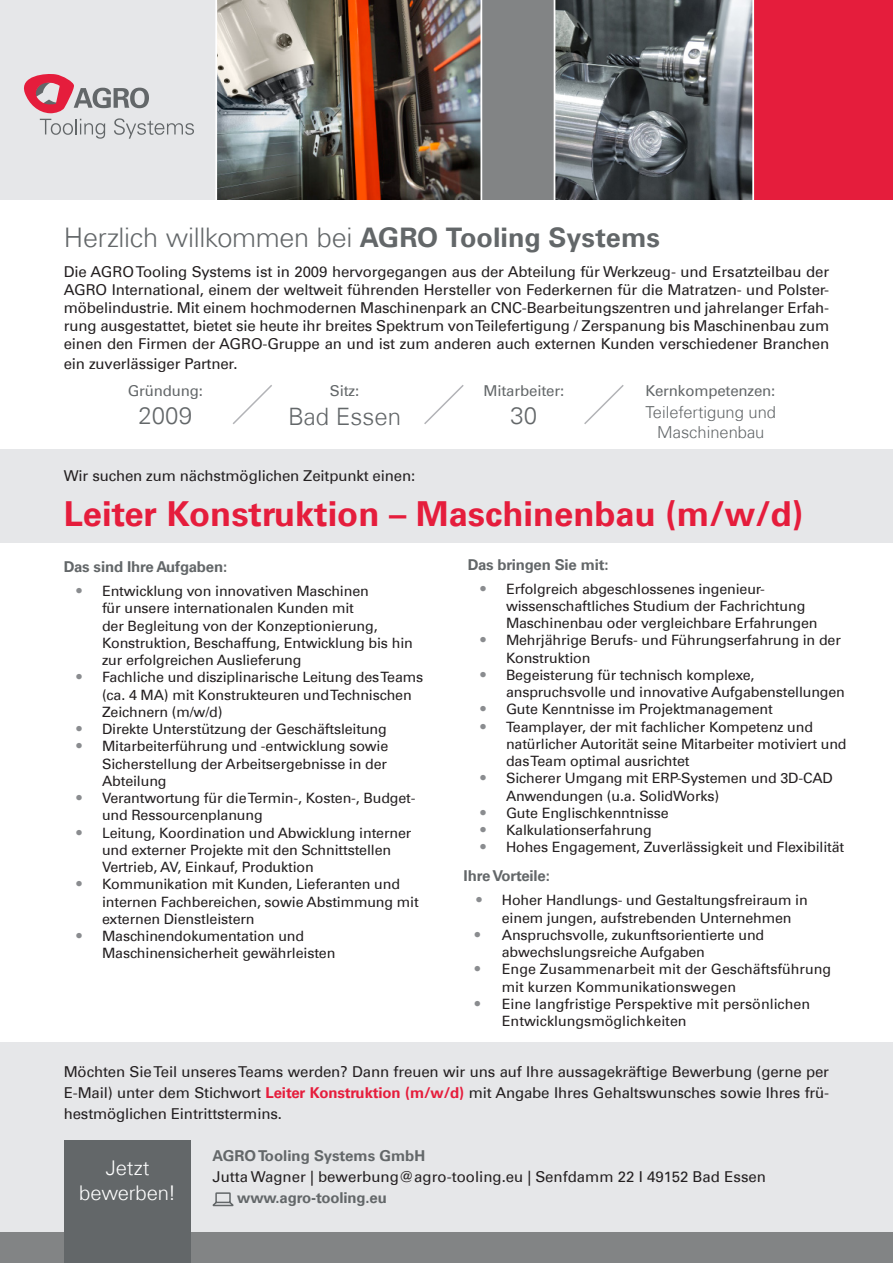
<style>
.page{position:relative;width:893px;height:1263px;background:#fff}
.page>*{position:absolute;margin:0;border:0;box-sizing:border-box;transform-origin:0 0}
.t1{font:700 34.5px "Univers Com 65";color:#e51d3c}
.t2{font:300 27px "Univers Com 45";letter-spacing:-.01em;color:#636769}
.t3{font:300 24px "Univers Com 45";color:#636769}
.t4{font:300 20.25px "Univers Com 45";color:#fff}
.t5{font:300 16.5px/19.8px "Univers Com 45";color:#636769;text-align:center}
.t6{font:15px/18px "Univers Com 55 Roman";letter-spacing:-.01em;color:#231f20;text-align:justify}
.t7{font:700 15px "Univers Com 65";letter-spacing:-.01em;color:#636769}
.t8{font:15px "Univers Com 55 Roman";letter-spacing:-.01em;color:#636769}
.t9{font:14.25px/17.2px "Univers Com 55 Roman";letter-spacing:-.01em;color:#231f20}
.s1{font-family:"Univers Com 65";font-weight:700}
.s2{font-family:"Univers LT Std";font-size:15px;color:#8a8c8f}
.s3{font-family:"Univers Com 65";font-weight:700;color:#e51d3c}
</style>
<div class="page">
<div style="left:480px;top:0;width:210px;height:200px;background:#828485"></div>
<div style="left:683px;top:0;width:210px;height:200px;background:#e51d3c"></div>
<div style="left:0;top:0;width:264px;height:200px;background:#e6e7e9"></div>
<img style="left:217px;top:0;width:263px;height:200px">
<img style="left:555px;top:0;width:197px;height:200px">
<hr style="left:215px;top:0;width:2px;height:200px;background:#fff">
<hr style="left:480px;top:0;width:2px;height:200px;background:#fff">
<hr style="left:554px;top:0;width:1px;height:200px;background:#fff">
<hr style="left:752px;top:0;width:2px;height:200px;background:#fff">
<svg style="left:24px;top:74px;width:170px;height:65px"></svg>
<div style="left:0;top:449px;width:893px;height:94px;background:#e6e7e9"></div>
<div style="left:0;top:1042px;width:893px;height:221px;background:#e6e7e9"></div>
<svg style="left:212px;top:1192px;width:22px;height:15px"></svg>
<div style="left:0;top:1233px;width:893px;height:30px;background:#828485"></div>
<div style="left:65px;top:1141px;width:126px;height:122px;background:#636769"></div>
<svg style="left:232px;top:385px;width:40px;height:39px"></svg>
<svg style="left:424px;top:385px;width:40px;height:39px"></svg>
<svg style="left:584px;top:385px;width:40px;height:39px"></svg>
<p class="t2" style="left:64px;top:221px;width:598px">Herzlich willkommen bei <span class="s1">AGRO Tooling Systems</span></p>
<p class="t6" style="left:64px;top:263px;width:767px">Die AGRO Tooling Systems ist in 2009 hervorgegangen aus der Abteilung für Werkzeug- und Ersatzteilbau der AGRO International, einem der weltweit führenden Hersteller von Federkernen für die Matratzen- und Polster&shy;möbelindustrie. Mit einem hochmodernen Maschinenpark an CNC-Bearbeitungszentren und jahrelanger Erfah&shy;rung ausgestattet, bietet sie heute ihr breites Spektrum von Teilefertigung / Zerspanung bis Maschinenbau zum einen den Firmen der AGRO-Gruppe an und ist zum anderen auch externen Kunden verschiedener Branchen</p>
<p class="t6" style="left:64px;top:354px;width:175px">ein zuverlässiger Partner.</p>
<p class="t8" style="left:128px;top:381px;width:77px">Gründung:</p>
<p class="t3" style="left:139px;top:401px;width:55px">2009</p>
<p class="t8" style="left:330px;top:381px;width:31px">Sitz:</p>
<p class="t8" style="left:484px;top:381px;width:82px">Mitarbeiter:</p>
<p class="t8" style="left:645px;top:381px;width:131px">Kernkompetenzen:</p>
<p class="t3" style="left:288px;top:402px;width:114px">Bad Essen</p>
<p class="t3" style="left:511px;top:401px;width:28px">30</p>
<p class="t5" style="left:646px;top:402px;width:132px">Teilefertigung und<br>Maschinenbau</p>
<p class="t6" style="left:64px;top:467px;width:353px">Wir suchen zum nächstmöglichen Zeitpunkt einen:</p>
<p class="t1" style="left:64px;top:494px;width:741px">Leiter Konstruktion – Maschinenbau (m/w/d)</p>
<p class="t7" style="left:64px;top:558px;width:165px">Das sind Ihre Aufgaben:</p>
<p class="t9" style="left:102px;top:582px;width:312px;text-indent:-26px"><span class="s2">•</span> Entwicklung von innovativen Maschinen<br>für unsere internationalen Kunden mit<br>der Begleitung von der Konzeptionierung, Konstruktion, Beschaffung, Entwicklung bis hin zur erfolgreichen Auslieferung</p>
<p class="t9" style="left:102px;top:669px;width:323px;text-indent:-26px"><span class="s2">•</span> Fachliche und disziplinarische Leitung des Teams (ca. 4 MA) mit Konstrukteuren und Technischen<br>Zeichnern (m/w/d)</p>
<p class="t9" style="left:77px;top:720px;width:312px"><span class="s2">•</span> Direkte Unterstützung der Geschäftsleitung</p>
<p class="t9" style="left:102px;top:738px;width:288px;text-align:justify;text-indent:-26px"><span class="s2">•</span> Mitarbeiterführung und -entwicklung sowie Sicherstellung der Arbeitsergebnisse in der Abteilung</p>
<p class="t9" style="left:102px;top:789px;width:315px;text-indent:-26px"><span class="s2">•</span> Verantwortung für die Termin-, Kosten-, Budget&shy;und Ressourcenplanung</p>
<p class="t9" style="left:102px;top:824px;width:311px;text-indent:-26px"><span class="s2">•</span> Leitung, Koordination und Abwicklung interner und externer Projekte mit den Schnittstellen<br>Vertrieb, AV, Einkauf, Produktion</p>
<p class="t9" style="left:102px;top:876px;width:318px;text-indent:-26px"><span class="s2">•</span> Kommunikation mit Kunden, Lieferanten und internen Fachbereichen, sowie Abstimmung mit externen Dienstleistern</p>
<p class="t9" style="left:102px;top:927px;width:235px;text-indent:-26px"><span class="s2">•</span> Maschinendokumentation und<br>Maschinensicherheit gewährleisten</p>
<p class="t7" style="left:468px;top:555px;width:142px">Das bringen Sie mit:</p>
<p class="t9" style="left:506px;top:580px;width:313px;text-indent:-26px"><span class="s2">•</span> Erfolgreich abgeschlossenes ingenieur&shy;wissenschaftliches Studium der Fachrichtung<br>Maschinenbau oder vergleichbare Erfahrungen</p>
<p class="t9" style="left:506px;top:632px;width:336px;text-indent:-26px"><span class="s2">•</span> Mehrjährige Berufs- und Führungserfahrung in der<br>Konstruktion</p>
<p class="t9" style="left:506px;top:666px;width:340px;text-indent:-26px"><span class="s2">•</span> Begeisterung für technisch komplexe, anspruchsvolle und innovative Aufgabenstellungen</p>
<p class="t9" style="left:480px;top:701px;width:294px"><span class="s2">•</span> Gute Kenntnisse im Projektmanagement</p>
<p class="t9" style="left:506px;top:718px;width:342px;text-indent:-26px"><span class="s2">•</span> Teamplayer, der mit fachlicher Kompetenz und natürlicher Autorität seine Mitarbeiter motiviert und das Team optimal ausrichtet</p>
<p class="t9" style="left:506px;top:770px;width:328px;text-indent:-26px"><span class="s2">•</span> Sicherer Umgang mit ERP-Systemen und 3D-CAD<br>Anwendungen (u.a. SolidWorks)</p>
<p class="t9" style="left:480px;top:804px;width:190px"><span class="s2">•</span> Gute Englischkenntnisse</p>
<p class="t9" style="left:480px;top:821px;width:173px"><span class="s2">•</span> Kalkulationserfahrung</p>
<p class="t9" style="left:480px;top:839px;width:365px"><span class="s2">•</span> Hohes Engagement, Zuverlässigkeit und Flexibilität</p>
<p class="t7" style="left:464px;top:867px;width:88px">Ihre Vorteile:</p>
<p class="t9" style="left:502px;top:892px;width:307px;text-indent:-26px"><span class="s2">•</span> Hoher Handlungs- und Gestaltungsfreiraum in einem jungen, aufstrebenden Unternehmen</p>
<p class="t9" style="left:502px;top:926px;width:264px;text-indent:-27px"><span class="s2">•</span> Anspruchsvolle, zukunftsorientierte und abwechslungsreiche Aufgaben</p>
<p class="t9" style="left:502px;top:961px;width:331px;text-indent:-27px"><span class="s2">•</span> Enge Zusammenarbeit mit der Geschäftsführung mit kurzen Kommunikationswegen</p>
<p class="t9" style="left:502px;top:995px;width:310px;text-indent:-27px"><span class="s2">•</span> Eine langfristige Perspektive mit persönlichen<br>Entwicklungsmöglichkeiten</p>
<p class="t6" style="left:64px;top:1061px;width:767px;line-height:21px">Möchten Sie Teil unseres Teams werden? Dann freuen wir uns auf Ihre aussagekräftige Bewerbung (gerne per E-Mail) unter dem Stichwort <span class="s3">Leiter Konstruktion (m/w/d)</span> mit Angabe Ihres Gehaltswunsches sowie Ihres frü&shy;hestmöglichen Eintrittstermins.</p>
<p class="t7" style="left:213px;top:1147px;width:214px">AGRO Tooling Systems GmbH</p>
<p class="t6" style="left:213px;top:1168px;width:555px">Jutta Wagner | bewerbung@agro-tooling.eu | Senfdamm 22 I 49152 Bad Essen</p>
<p class="t7" style="left:237px;top:1189px;width:151px">www.agro-tooling.eu</p>
<p class="t4" style="left:106px;top:1156px;width:45px">Jetzt</p>
<p class="t4" style="left:79px;top:1180px;width:98px">bewerben!</p>
</div>
